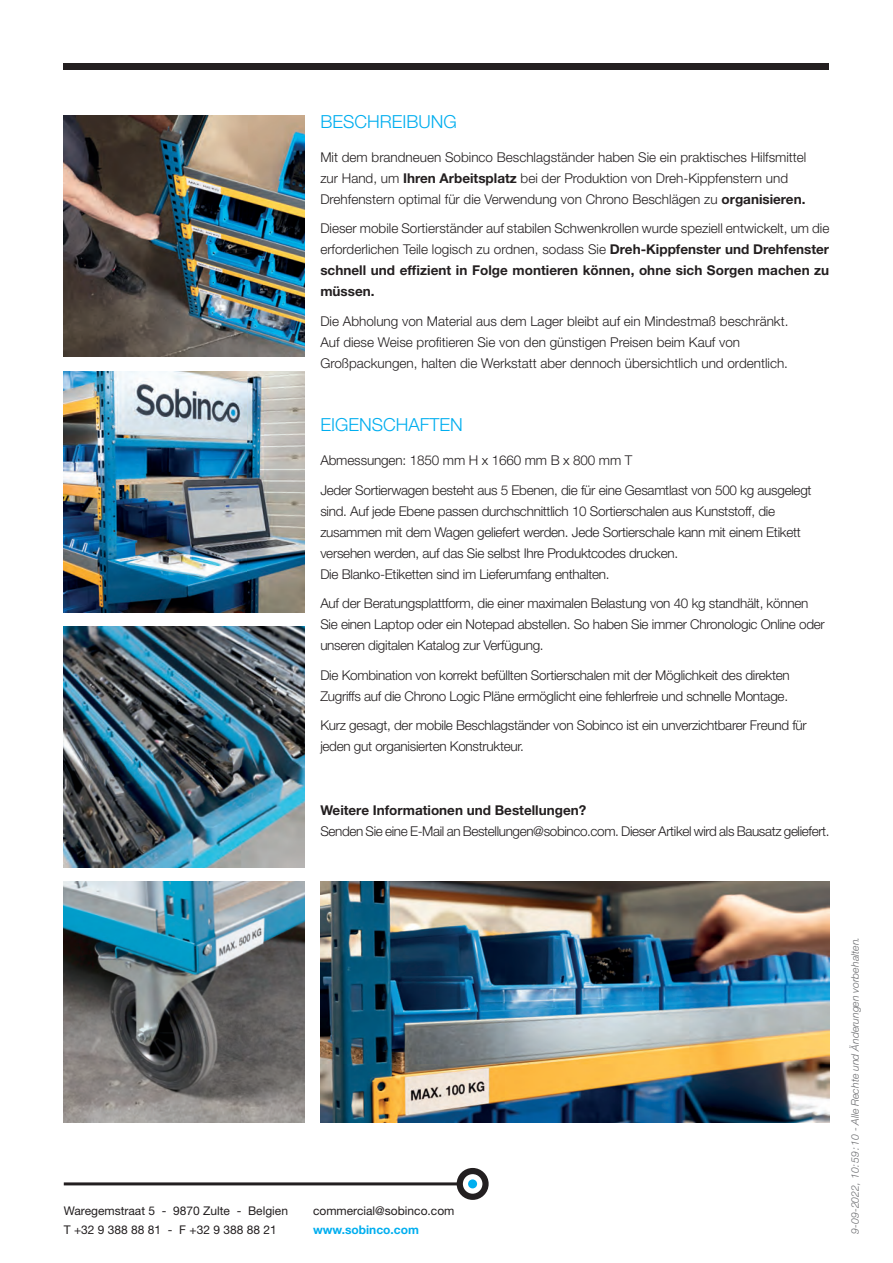
<style>
.page{position:relative;width:893px;height:1263px;background:#fff}
.page>*{position:absolute;margin:0;border:0;box-sizing:border-box;transform-origin:0 0}
.t1{font:300 18px "Helvetica Neue LT Std";color:#00aeef}
.t2{font:300 13.5px/21px "Helvetica Neue LT Std";letter-spacing:-.02em;color:#231f20}
.t3{font:300 13.5px/21px "Helvetica Neue LT Std";color:#231f20}
.t4{font:700 13.5px "Helvetica Neue LT Std";color:#231f20}
.t5{font:12px/18.6px "Helvetica Neue LT Std";color:#231f20}
.t6{font:700 12px "Helvetica Neue LT Std";color:#00aeef}
.t7{font:italic 300 10.5px "Helvetica Neue LT Std";color:#6c6d70}
.s1{font-weight:700}
</style>
<div class="page">
<img style="left:64px;top:626px;width:241px;height:241px">
<img style="left:64px;top:882px;width:241px;height:241px">
<img style="left:320px;top:881px;width:509px;height:242px">
<img style="left:64px;top:116px;width:241px;height:241px">
<img style="left:64px;top:371px;width:241px;height:241px">
<div style="left:64px;top:64px;width:765px;height:6px;background:#231f20"></div>
<hr style="left:64px;top:1182px;width:394px;height:3px;background:#231f20">
<div style="left:457px;top:1168px;width:32px;height:32px;border:6px solid #231f20;border-radius:50%"></div>
<div style="left:468px;top:1179px;width:9px;height:9px;background:#00aeef;border-radius:50%"></div>
<h1 class="t1" style="left:320px;top:111px;width:138px">BESCHREIBUNG</h1>
<p class="t3" style="left:320px;top:146px;width:488px">Mit dem brandneuen Sobinco Beschlagständer haben Sie ein praktisches Hilfsmittel zur Hand, um <span class="s1">Ihren Arbeitsplatz</span> bei der Produktion von Dreh-Kippfenstern und<br>Drehfenstern optimal für die Verwendung von Chrono Beschlägen zu <span class="s1">organisieren.</span></p>
<p class="t2" style="left:320px;top:218px;width:511px;text-align:justify">Dieser mobile Sortierständer auf stabilen Schwenkrollen wurde speziell entwickelt, um die erforderlichen Teile logisch zu ordnen, sodass Sie <span class="s1">Dreh-Kippfenster und Drehfenster schnell und effizient in Folge montieren können, ohne sich Sorgen machen zu müssen.</span></p>
<p class="t3" style="left:320px;top:310px;width:470px">Die Abholung von Material aus dem Lager bleibt auf ein Mindestmaß beschränkt.<br>Auf diese Weise profitieren Sie von den günstigen Preisen beim Kauf von<br>Großpackungen, halten die Werkstatt aber dennoch übersichtlich und ordentlich.</p>
<h1 class="t1" style="left:320px;top:414px;width:144px">EIGENSCHAFTEN</h1>
<p class="t2" style="left:320px;top:445px;width:493px;line-height:29.5px">Abmessungen: 1850 mm H x 1660 mm B x 800 mm T<br>Jeder Sortierwagen besteht aus 5 Ebenen, die für eine Gesamtlast von 500 kg ausgelegt</p>
<p class="t2" style="left:320px;top:500px;width:482px">sind. Auf jede Ebene passen durchschnittlich 10 Sortierschalen aus Kunststoff, die zusammen mit dem Wagen geliefert werden. Jede Sortierschale kann mit einem Etikett versehen werden, auf das Sie selbst Ihre Produktcodes drucken.<br>Die Blanko-Etiketten sind im Lieferumfang enthalten.</p>
<p class="t2" style="left:320px;top:592px;width:506px">Auf der Beratungsplattform, die einer maximalen Belastung von 40 kg standhält, können<br>Sie einen Laptop oder ein Notepad abstellen. So haben Sie immer Chronologic Online oder unseren digitalen Katalog zur Verfügung.</p>
<p class="t2" style="left:320px;top:664px;width:471px">Die Kombination von korrekt befüllten Sortierschalen mit der Möglichkeit des direkten<br>Zugriffs auf die Chrono Logic Pläne ermöglicht eine fehlerfreie und schnelle Montage.</p>
<p class="t2" style="left:320px;top:714px;width:488px">Kurz gesagt, der mobile Beschlagständer von Sobinco ist ein unverzichtbarer Freund für jeden gut organisierten Konstrukteur.</p>
<p class="t4" style="left:320px;top:801px;width:267px">Weitere Informationen und Bestellungen?</p>
<p class="t2" style="left:320px;top:820px;width:511px">Senden Sie eine E-Mail an Bestellungen@sobinco.com. Dieser Artikel wird als Bausatz geliefert.</p>
<p class="t5" style="left:64px;top:1201px;width:226px">Waregemstraat 5 - 9870 Zulte - Belgien<br>T +32 9 388 88 81 - F +32 9 388 88 21</p>
<p class="t5" style="left:313px;top:1201px;width:143px">commercial@sobinco.com</p>
<p class="t6" style="left:313px;top:1222px;width:107px">www.sobinco.com</p>
<p class="t7" style="left:849px;top:1233px;width:298px;rotate:-90deg">9-09-2022, 10:59:10 - Alle Rechte und Änderungen vorbehalten.</p>
</div>
